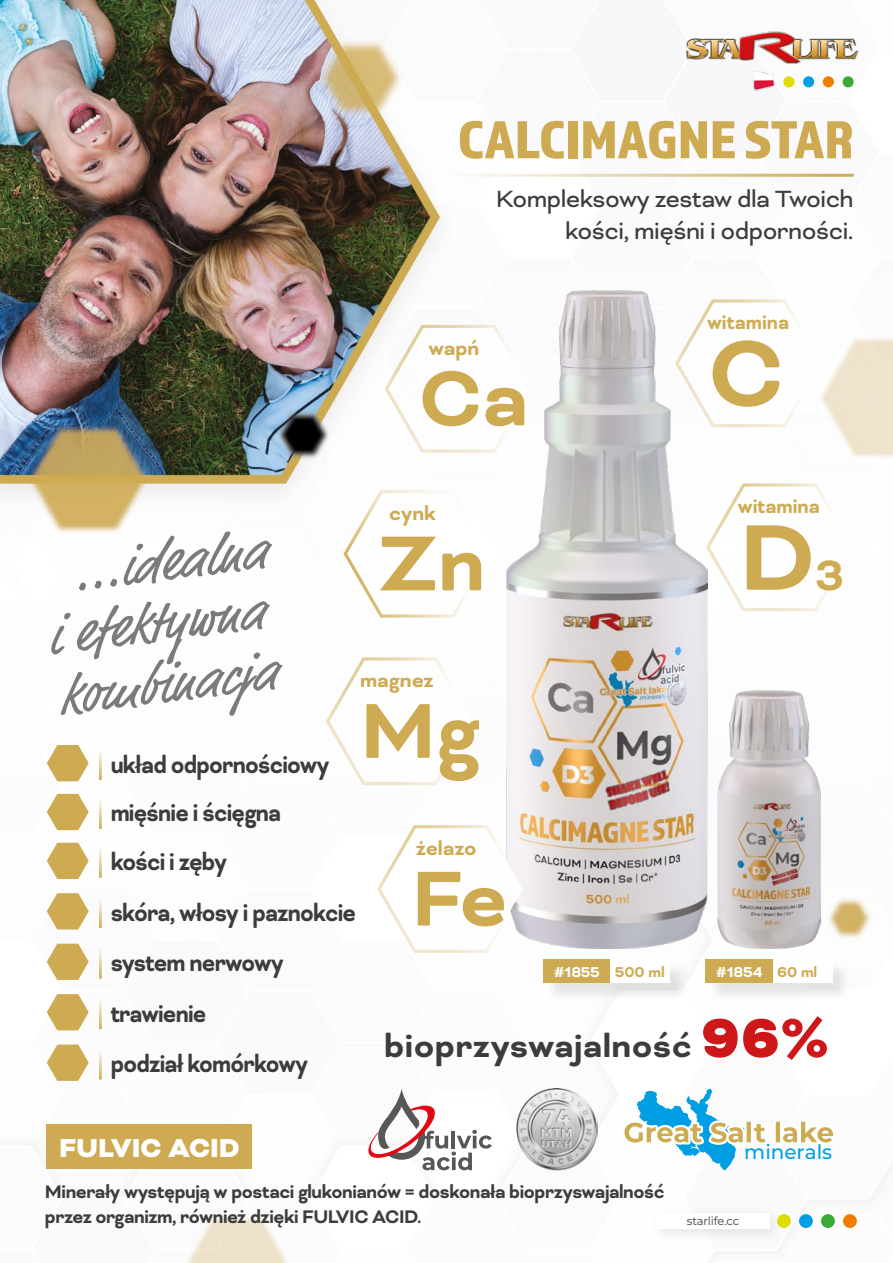
<style>
.page{position:relative;width:893px;height:1263px;background:#fff}
.page>*{position:absolute;margin:0;border:0;box-sizing:border-box;transform-origin:0 0}
.t1{font:700 107.25px "Bicyclette";color:#ceab52}
.t2{font:700 89.55px "Bicyclette";color:#ceab52}
.t3{font:55.5px "Almaq Refined";color:#ceab52}
.t4{font:italic 55.35px/60.6px "Market Pro";color:#7c7b7b}
.t5{font:700 36.9px "Bicyclette";letter-spacing:.01em;color:#3c3c3b}
.t6{font:900 29.85px "Bicyclette";color:#fff}
.t7{font:700 27.75px/49.9px "Bicyclette";letter-spacing:-.03em;color:#3c3c3b;scale:.9 1}
.t8{font:27px/32.4px "Bicyclette";letter-spacing:-.02em;color:#3c3c3b;text-align:right}
.t9{font:700 22.35px "Bicyclette";color:#ceab52}
.t10{font:700 22.35px "Bicyclette";color:#ceab52;scale:.95 1}
.t11{font:700 21px/25.2px "Bicyclette";letter-spacing:-.02em;color:#3c3c3b;scale:.96 1}
.t12{font:500 19.95px "Montserrat";color:#009fe3}
.t13{font:700 16.5px "Bicyclette";color:#fff}
.t14{font:11.55px "Montserrat";letter-spacing:-.01em;color:#3c3c3b}
.s1{font-size:48.75px}
.s2{color:#ceab52}
.s3{font-weight:900;font-size:63px;color:#cd1719}
</style>
<div class="page">
<img style="left:0;top:0;width:893px;height:1263px">
<div style="left:783px;top:76px;width:11px;height:11px;background:#dedc00;border-radius:50%"></div>
<div style="left:803px;top:76px;width:11px;height:11px;background:#009fe3;border-radius:50%"></div>
<div style="left:823px;top:76px;width:11px;height:11px;background:#ef7d00;border-radius:50%"></div>
<div style="left:843px;top:76px;width:11px;height:11px;background:#3aaa35;border-radius:50%"></div>
<hr style="left:446px;top:174px;width:408px;height:3px;background:#ceab52">
<div style="left:648px;top:1205px;width:136px;height:38px;background:#000;opacity:.1"></div>
<div style="left:656px;top:1213px;width:114px;height:16px;background:#fff"></div>
<div style="left:777px;top:1214px;width:14px;height:14px;background:#dedc00;border-radius:50%"></div>
<div style="left:799px;top:1214px;width:14px;height:14px;background:#009fe3;border-radius:50%"></div>
<div style="left:821px;top:1214px;width:14px;height:14px;background:#3aaa35;border-radius:50%"></div>
<div style="left:843px;top:1214px;width:14px;height:14px;background:#ef7d00;border-radius:50%"></div>
<img style="left:506px;top:290px;width:201px;height:658px">
<img style="left:717px;top:691px;width:104px;height:257px">
<div style="left:545px;top:961px;width:84px;height:41px;background:#000;opacity:.1"></div>
<div style="left:543px;top:959px;width:67px;height:24px;background:#ceab52"></div>
<div style="left:613px;top:961px;width:76px;height:41px;background:#000;opacity:.1"></div>
<div style="left:610px;top:959px;width:60px;height:24px;background:#fff"></div>
<div style="left:708px;top:961px;width:84px;height:41px;background:#000;opacity:.1"></div>
<div style="left:706px;top:959px;width:67px;height:24px;background:#ceab52"></div>
<div style="left:775px;top:961px;width:76px;height:41px;background:#000;opacity:.1"></div>
<div style="left:773px;top:959px;width:59px;height:24px;background:#fff"></div>
<svg style="left:366px;top:1089px;width:126px;height:81px"></svg>
<svg style="left:622px;top:1088px;width:213px;height:82px"></svg>
<img style="left:516px;top:1089px;width:82px;height:81px">
<img style="left:686px;top:32px;width:172px;height:33px">
<svg style="left:47px;top:745px;width:42px;height:36px"></svg>
<hr style="left:99px;top:749px;width:3px;height:31px;background:#ceab52">
<svg style="left:47px;top:794px;width:42px;height:36px"></svg>
<hr style="left:99px;top:798px;width:3px;height:31px;background:#ceab52">
<svg style="left:47px;top:843px;width:42px;height:36px"></svg>
<hr style="left:99px;top:847px;width:3px;height:31px;background:#ceab52">
<svg style="left:47px;top:893px;width:42px;height:36px"></svg>
<hr style="left:99px;top:897px;width:3px;height:31px;background:#ceab52">
<svg style="left:47px;top:944px;width:42px;height:36px"></svg>
<hr style="left:99px;top:948px;width:3px;height:30px;background:#ceab52">
<svg style="left:47px;top:994px;width:42px;height:36px"></svg>
<hr style="left:99px;top:998px;width:3px;height:31px;background:#ceab52">
<svg style="left:47px;top:1044px;width:42px;height:37px"></svg>
<hr style="left:99px;top:1049px;width:3px;height:30px;background:#ceab52">
<svg style="left:674px;top:298px;width:150px;height:131px"></svg>
<svg style="left:704px;top:482px;width:151px;height:131px"></svg>
<svg style="left:383px;top:323px;width:151px;height:131px"></svg>
<svg style="left:324px;top:656px;width:151px;height:131px"></svg>
<svg style="left:342px;top:488px;width:150px;height:131px"></svg>
<svg style="left:376px;top:823px;width:150px;height:131px"></svg>
<img style="left:751px;top:69px;width:26px;height:26px">
<div style="left:47px;top:1124px;width:205px;height:45px;background:#ceab52"></div>
<h3 class="t3" style="left:458px;top:106px;width:397px">CALCIMAGNE STAR</h3>
<p class="t8" style="left:496px;top:182px;width:359px">Kompleksowy zestaw dla Twoich kości, mięśni i odporności.</p>
<p class="t9" style="left:428px;top:335px;width:52px">wapń</p>
<h2 class="t2" style="left:419px;top:346px;width:111px">Ca</h2>
<p class="t10" style="left:707px;top:310px;width:88px">witamina</p>
<h1 class="t1" style="left:708px;top:311px;width:77px">C</h1>
<p class="t10" style="left:738px;top:494px;width:88px">witamina</p>
<h1 class="t1" style="left:739px;top:495px;width:106px">D<span class="s1">3</span></h1>
<p class="t9" style="left:389px;top:500px;width:48px">cynk</p>
<h2 class="t2" style="left:378px;top:511px;width:109px">Zn</h2>
<h3 class="t4" style="left:35px;top:550px;width:229px;text-indent:33px;rotate:-7deg">...idealna i efektywna kombinacja</h3>
<p class="t9" style="left:360px;top:667px;width:75px">magnez</p>
<h2 class="t2" style="left:360px;top:678px;width:121px">Mg</h2>
<p class="t7" style="left:111px;top:739px;width:274px">układ odpornościowy mięśnie i ścięgna<br>kości i zęby<br>skóra, włosy i paznokcie system nerwowy trawienie<br>podział komórkowy</p>
<p class="t9" style="left:416px;top:835px;width:62px">żelazo</p>
<h2 class="t2" style="left:411px;top:846px;width:98px">Fe</h2>
<p class="t13" style="left:554px;top:962px;width:113px">#1855 <span class="s2">500 ml</span></p>
<p class="t13" style="left:716px;top:962px;width:103px">#1854 <span class="s2">60 ml</span></p>
<h3 class="t5" style="left:384px;top:1024px;width:446px">bioprzyswajalność <span class="s3">96%</span></h3>
<p class="t6" style="left:59px;top:1130px;width:182px">FULVIC ACID</p>
<p class="t11" style="left:45px;top:1179px;width:647px">Minerały występują w postaci glukonianów = doskonała bioprzyswajalność przez organizm, również dzięki FULVIC ACID.</p>
<p class="t12" style="left:744px;top:1138px;width:89px">minerals</p>
<p class="t14" style="left:687px;top:1213px;width:54px">starlife.cc</p>
</div>
